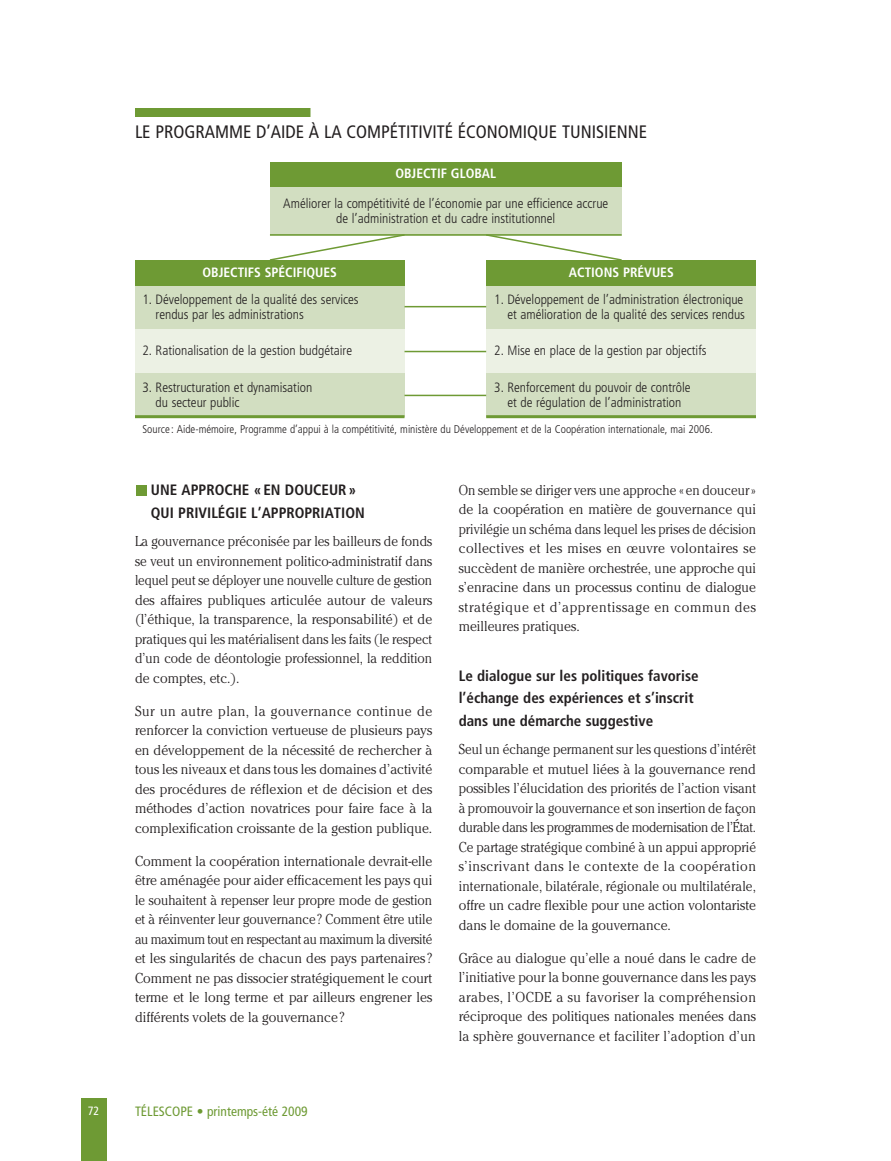
<style>
.page{position:relative;width:891px;height:1161px;background:#fff}
.page>*{position:absolute;margin:0;border:0;box-sizing:border-box;transform-origin:0 0}
.t1{font:condensed 18px "Frutiger";color:#231f20}
.t2{font:700 condensed 15px/22.5px "Frutiger";color:#231f20}
.t3{font:300 14.25px/19.5px "Cheltenham";color:#231f20;text-align:justify;scale:.95 1}
.t4{font:300 14.25px/19.5px "Cheltenham";color:#231f20;text-align:justify;scale:.91 1}
.t5{font:300 14.25px/19.5px "Cheltenham";color:#231f20;text-align:justify;scale:.92 1}
.t6{font:300 condensed 13.5px/15px "Frutiger";color:#231f20}
.t7{font:700 condensed 13.5px "Frutiger";color:#fff}
.t8{font:condensed 13.5px "Frutiger";color:#6e9a34}
.t9{font:condensed 12px "Frutiger";color:#fff}
.t10{font:300 condensed 11.25px "Frutiger";color:#231f20}
</style>
<div class="page">
<div style="left:81px;top:1099px;width:25px;height:62px;background:#6e9a34"></div>
<div style="left:136px;top:485px;width:11px;height:10px;background:#6e9a34"></div>
<div style="left:135px;top:108px;width:175px;height:9px;background:#6e9a34"></div>
<div style="left:135px;top:260px;width:270px;height:26px;background:#6e9a34"></div>
<div style="left:135px;top:286px;width:270px;height:43px;background:#d2dec1"></div>
<div style="left:135px;top:329px;width:270px;height:44px;background:#ecf1e4"></div>
<div style="left:135px;top:373px;width:270px;height:44px;background:#d2dec1"></div>
<div style="left:487px;top:260px;width:269px;height:26px;background:#6e9a34"></div>
<div style="left:487px;top:286px;width:269px;height:43px;background:#d2dec1"></div>
<div style="left:487px;top:329px;width:269px;height:44px;background:#ecf1e4"></div>
<div style="left:487px;top:373px;width:269px;height:44px;background:#d2dec1"></div>
<div style="left:270px;top:162px;width:352px;height:25px;background:#6e9a34"></div>
<div style="left:270px;top:187px;width:352px;height:49px;background:#d2dec1"></div>
<svg style="left:269px;top:236px;width:133px;height:24px"></svg>
<svg style="left:486px;top:236px;width:136px;height:26px"></svg>
<hr style="left:405px;top:306px;width:81px;height:1px;background:#6e9a34">
<hr style="left:405px;top:351px;width:81px;height:1px;background:#6e9a34">
<hr style="left:405px;top:395px;width:81px;height:1px;background:#6e9a34">
<hr style="left:135px;top:415px;width:270px;height:3px;background:#6e9a34">
<hr style="left:486px;top:415px;width:270px;height:3px;background:#6e9a34">
<hr style="left:270px;top:234px;width:352px;height:2px;background:#6e9a34">
<p class="t1" style="left:135px;top:124px;width:514px">LE PROGRAMME D’AIDE À LA COMPÉTITIVITÉ ÉCONOMIQUE TUNISIENNE</p>
<p class="t7" style="left:395px;top:168px;width:102px">OBJECTIF GLOBAL</p>
<p class="t6" style="left:283px;top:197px;width:327px;text-align:center">Améliorer la compétitivité de l’économie par une efficience accrue de l’administration et du cadre institutionnel</p>
<p class="t7" style="left:202px;top:266px;width:136px">OBJECTIFS SPÉCIFIQUES</p>
<p class="t6" style="left:156px;top:293px;width:205px;text-indent:-13px">1. Développement de la qualité des services rendus par les administrations</p>
<p class="t6" style="left:142px;top:344px;width:211px">2. Rationalisation de la gestion budgétaire</p>
<p class="t6" style="left:156px;top:381px;width:158px;text-indent:-13px">3. Restructuration et dynamisation du secteur public</p>
<p class="t7" style="left:569px;top:266px;width:106px">ACTIONS PRÉVUES</p>
<p class="t6" style="left:494px;top:293px;width:252px;text-align:right">1. Développement de l’administration électronique et amélioration de la qualité des services rendus</p>
<p class="t6" style="left:494px;top:344px;width:214px">2. Mise en place de la gestion par objectifs</p>
<p class="t6" style="left:494px;top:381px;width:198px;text-align:center">3. Renforcement du pouvoir de contrôle et de régulation de l’administration</p>
<p class="t10" style="left:142px;top:424px;width:572px">Source: Aide-mémoire, Programme d’appui à la compétitivité, ministère du Développement et de la Coopération internationale, mai 2006.</p>
<p class="t2" style="left:151px;top:480px;width:215px">UNE APPROCHE «EN DOUCEUR »<br>QUI PRIVILÉGIE L’APPROPRIATION</p>
<p class="t5" style="left:135px;top:533px;width:325px">La gouvernance préconisée par les bailleurs de fonds se veut un environnement politico-administratif dans lequel peut se déployer une nouvelle culture de gestion des affaires publiques articulée autour de valeurs (l’éthique, la transparence, la responsabilité) et de pratiques qui les matérialisent dans les faits (le respect d’un code de déontologie professionnel, la reddition de comptes, etc.).</p>
<p class="t3" style="left:135px;top:702px;width:314px">Sur un autre plan, la gouvernance continue de renforcer la conviction vertueuse de plusieurs pays en développement de la nécessité de rechercher à tous les niveaux et dans tous les domaines d’activité des procédures de réflexion et de décision et des méthodes d’action novatrices pour faire face à la complexification croissante de la gestion publique.</p>
<p class="t3" style="left:135px;top:852px;width:314px">Comment la coopération internationale devrait-elle être aménagée pour aider efficacement les pays qui le souhaitent à repenser leur propre mode de gestion et à réinventer leur gouvernance? Comment être utile au maximum tout en respectant au maximum la diversité et les singularités de chacun des pays partenaires ?<br>Comment ne pas dissocier stratégiquement le court terme et le long terme et par ailleurs engrener les différents volets de la gouvernance?</p>
<p class="t9" style="left:88px;top:1106px;width:13px">72</p>
<p class="t8" style="left:135px;top:1106px;width:174px">TÉLESCOPE • printemps-été 2009</p>
<p class="t4" style="left:459px;top:482px;width:328px">On semble se diriger vers une approche « en douceur » de la coopération en matière de gouvernance qui privilégie un schéma dans lequel les prises de décision collectives et les mises en œuvre volontaires se succèdent de manière orchestrée, une approche qui s’enracine dans un processus continu de dialogue stratégique et d’apprentissage en commun des meilleures pratiques.</p>
<p class="t2" style="left:459px;top:666px;width:242px">Le dialogue sur les politiques favorise l’échange des expériences et s’inscrit dans une démarche suggestive</p>
<p class="t4" style="left:459px;top:741px;width:328px">Seul un échange permanent sur les questions d’intérêt comparable et mutuel liées à la gouvernance rend possibles l’élucidation des priorités de l’action visant à promouvoir la gouvernance et son insertion de façon durable dans les programmes de modernisation de l’État.<br>Ce partage stratégique combiné à un appui approprié s’inscrivant dans le contexte de la coopération internationale, bilatérale, régionale ou multilatérale, offre un cadre flexible pour une action volontariste dans le domaine de la gouvernance.</p>
<p class="t3" style="left:459px;top:950px;width:314px">Grâce au dialogue qu’elle a noué dans le cadre de l’initiative pour la bonne gouvernance dans les pays arabes, l’OCDE a su favoriser la compréhension réciproque des politiques nationales menées dans la sphère gouvernance et faciliter l’adoption d’un</p>
</div>
